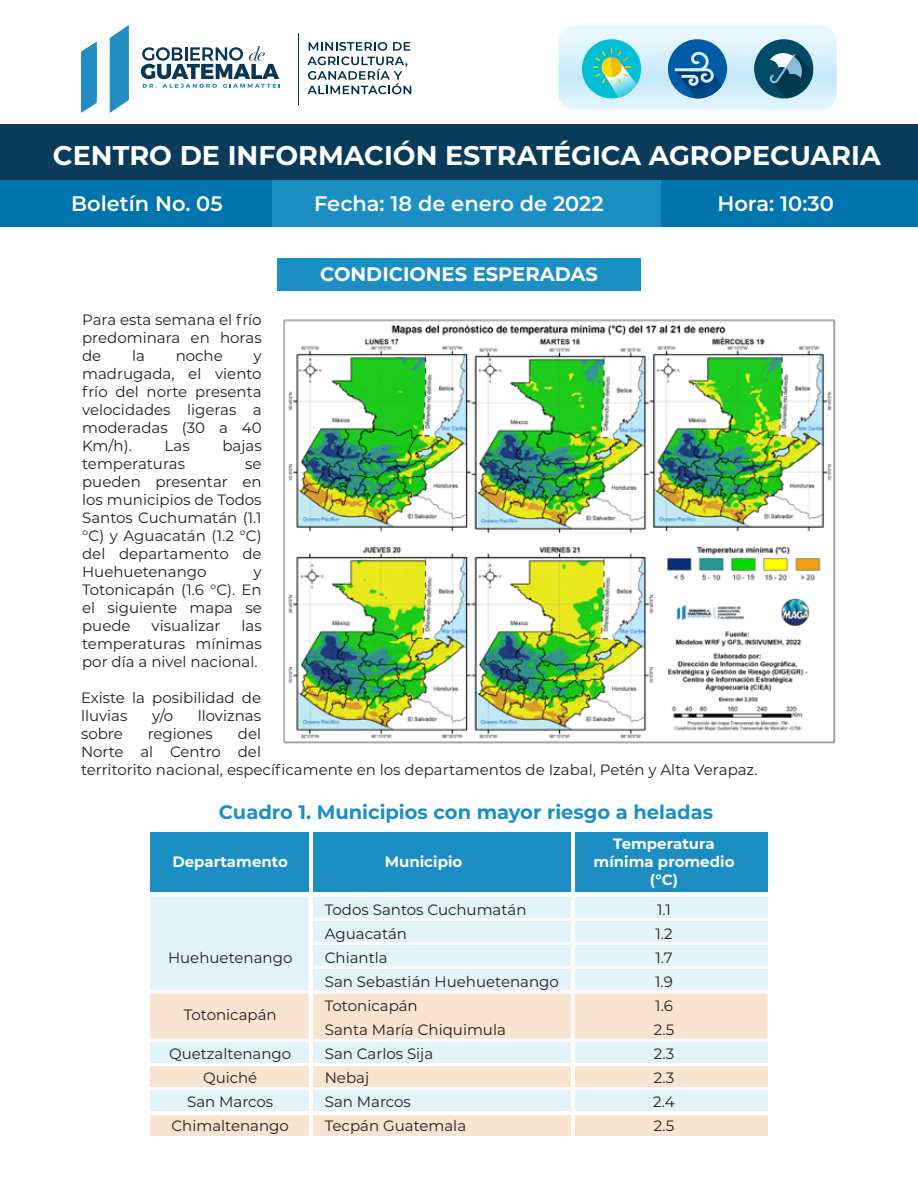
<style>
.page{position:relative;width:918px;height:1188px;background:#fff}
.page>*{position:absolute;margin:0;border:0;box-sizing:border-box;transform-origin:0 0}
.t1{font:700 27px "Montserrat";color:#fff}
.t2{font:600 21px "Montserrat";color:#fff}
.t3{font:700 19.5px "Montserrat";color:#1b8ec4}
.t4{font:700 19.5px "Montserrat";color:#fff}
.t5{font:15px/18px "Montserrat";color:#231f20;text-align:justify}
.t6{font:700 15px/18px "Montserrat";color:#fff;text-align:center}
</style>
<div class="page">
<div style="left:0;top:181px;width:284px;height:46px;background:#0074ac"></div>
<div style="left:634px;top:181px;width:284px;height:46px;background:#0074ac"></div>
<div style="left:272px;top:181px;width:389px;height:46px;background:#1b8ec4"></div>
<div style="left:0;top:125px;width:918px;height:55px;background:#0a3b5b"></div>
<svg style="left:81px;top:42px;width:16px;height:71px"></svg>
<svg style="left:110px;top:25px;width:19px;height:88px;background:#449eca"></svg>
<svg style="left:141px;top:46px;width:139px;height:42px"></svg>
<hr style="left:298px;top:33px;width:1px;height:72px;background:#0a3656">
<svg style="left:309px;top:42px;width:78px;height:9px"></svg>
<svg style="left:393px;top:42px;width:17px;height:9px"></svg>
<svg style="left:307px;top:57px;width:104px;height:37px"></svg>
<svg style="left:559px;top:26px;width:278px;height:84px;background:#9dcbdb"></svg>
<div style="left:277px;top:258px;width:364px;height:33px;background:#1b8ec4"></div>
<div style="left:313px;top:833px;width:258px;height:59px;background:#1b8ec4"></div>
<div style="left:150px;top:833px;width:159px;height:59px;background:#1b8ec4"></div>
<div style="left:575px;top:833px;width:193px;height:59px;background:#1b8ec4"></div>
<div style="left:313px;top:1042px;width:258px;height:21px;background:#e1f4f9"></div>
<div style="left:150px;top:1042px;width:159px;height:21px;background:#e1f4f9"></div>
<div style="left:150px;top:1066px;width:159px;height:21px;background:#f9e4cf"></div>
<div style="left:150px;top:1091px;width:159px;height:20px;background:#e1f4f9"></div>
<div style="left:150px;top:1115px;width:159px;height:21px;background:#f9e4cf"></div>
<svg style="left:150px;top:897px;width:618px;height:142px;background:#ebf0ec"></svg>
<div style="left:575px;top:1042px;width:193px;height:21px;background:#e1f4f9"></div>
<div style="left:313px;top:1066px;width:258px;height:21px;background:#f9e4cf"></div>
<div style="left:575px;top:1066px;width:193px;height:21px;background:#f9e4cf"></div>
<div style="left:313px;top:1091px;width:258px;height:20px;background:#e1f4f9"></div>
<div style="left:575px;top:1091px;width:193px;height:20px;background:#e1f4f9"></div>
<div style="left:313px;top:1115px;width:258px;height:21px;background:#f9e4cf"></div>
<div style="left:575px;top:1115px;width:193px;height:21px;background:#f9e4cf"></div>
<img style="left:283px;top:319px;width:553px;height:425px">
<h1 class="t1" style="left:53px;top:135px;width:829px">CENTRO DE INFORMACIÓN ESTRATÉGICA AGROPECUARIA</h1>
<h2 class="t2" style="left:71px;top:188px;width:153px">Boletín No. 05</h2>
<h2 class="t2" style="left:314px;top:188px;width:291px">Fecha: 18 de enero de 2022</h2>
<h2 class="t2" style="left:717px;top:189px;width:118px">Hora: 10:30</h2>
<p class="t5" style="left:82px;top:311px;width:181px">Para esta semana el frío predominara en horas de</p>
<p class="t5" style="left:132px;top:347px;width:14px">la</p>
<p class="t5" style="left:176px;top:347px;width:49px">noche</p>
<p class="t5" style="left:82px;top:347px;width:181px;text-indent:171px">y madrugada, el viento frío del norte presenta velocidades ligeras a moderadas (30 a 40<br>Km/h).</p>
<p class="t5" style="left:165px;top:437px;width:27px">Las</p>
<p class="t5" style="left:222px;top:437px;width:41px">bajas</p>
<p class="t5" style="left:82px;top:455px;width:104px">temperaturas</p>
<p class="t5" style="left:82px;top:455px;width:181px;text-indent:163px">se pueden presentar en los municipios de Todos Santos Cuchumatán (1.1 °C) y Aguacatán (1.2 °C) del departamento de Huehuetenango</p>
<p class="t5" style="left:82px;top:563px;width:181px;text-indent:171px">y Totonicapán (1.6 °C). En el siguiente mapa se puede</p>
<p class="t5" style="left:82px;top:617px;width:181px;text-indent:159px">las temperaturas mínimas por día a nivel nacional.</p>
<p class="t5" style="left:152px;top:617px;width:71px">visualizar</p>
<p class="t5" style="left:81px;top:688px;width:182px">Existe la posibilidad de lluvias</p>
<p class="t5" style="left:152px;top:706px;width:23px">y/o</p>
<p class="t5" style="left:198px;top:706px;width:65px">lloviznas</p>
<h3 class="t4" style="left:320px;top:260px;width:279px">CONDICIONES ESPERADAS</h3>
<p class="t5" style="left:81px;top:724px;width:678px;text-align:left;text-indent:157px">del<br>Norte al Centro del<br>territorito nacional, específicamente en los departamentos de Izabal, Petén y Alta Verapaz.</p>
<p class="t5" style="left:81px;top:724px;width:43px">sobre</p>
<p class="t5" style="left:148px;top:724px;width:67px">regiones</p>
<h3 class="t3" style="left:219px;top:798px;width:496px">Cuadro 1. Municipios con mayor riesgo a heladas</h3>
<p class="t6" style="left:172px;top:852px;width:117px">Departamento</p>
<p class="t6" style="left:385px;top:852px;width:79px">Municipio</p>
<p class="t6" style="left:594px;top:834px;width:142px">Temperatura mínima promedio (°C)</p>
<p class="t5" style="left:168px;top:948px;width:126px">Huehuetenango</p>
<p class="t5" style="left:184px;top:1005px;width:95px">Totonicapán</p>
<p class="t5" style="left:169px;top:1041px;width:124px;line-height:24px;text-align:center">Quetzaltenango<br>Quiché<br>San Marcos<br>Chimaltenango</p>
<p class="t5" style="left:325px;top:897px;width:236px;line-height:24px;text-align:left">Todos Santos Cuchumatán<br>Aguacatán<br>Chiantla<br>San Sebastián Huehuetenango<br>Totonicapán<br>Santa María Chiquimula<br>San Carlos Sija<br>Nebaj<br>San Marcos<br>Tecpán Guatemala</p>
<p class="t5" style="left:653px;top:897px;width:23px;line-height:24px;text-align:left">1.1<br>1.2<br>1.7<br>1.9<br>1.6<br>2.5<br>2.3<br>2.3<br>2.4<br>2.5</p>
</div>
